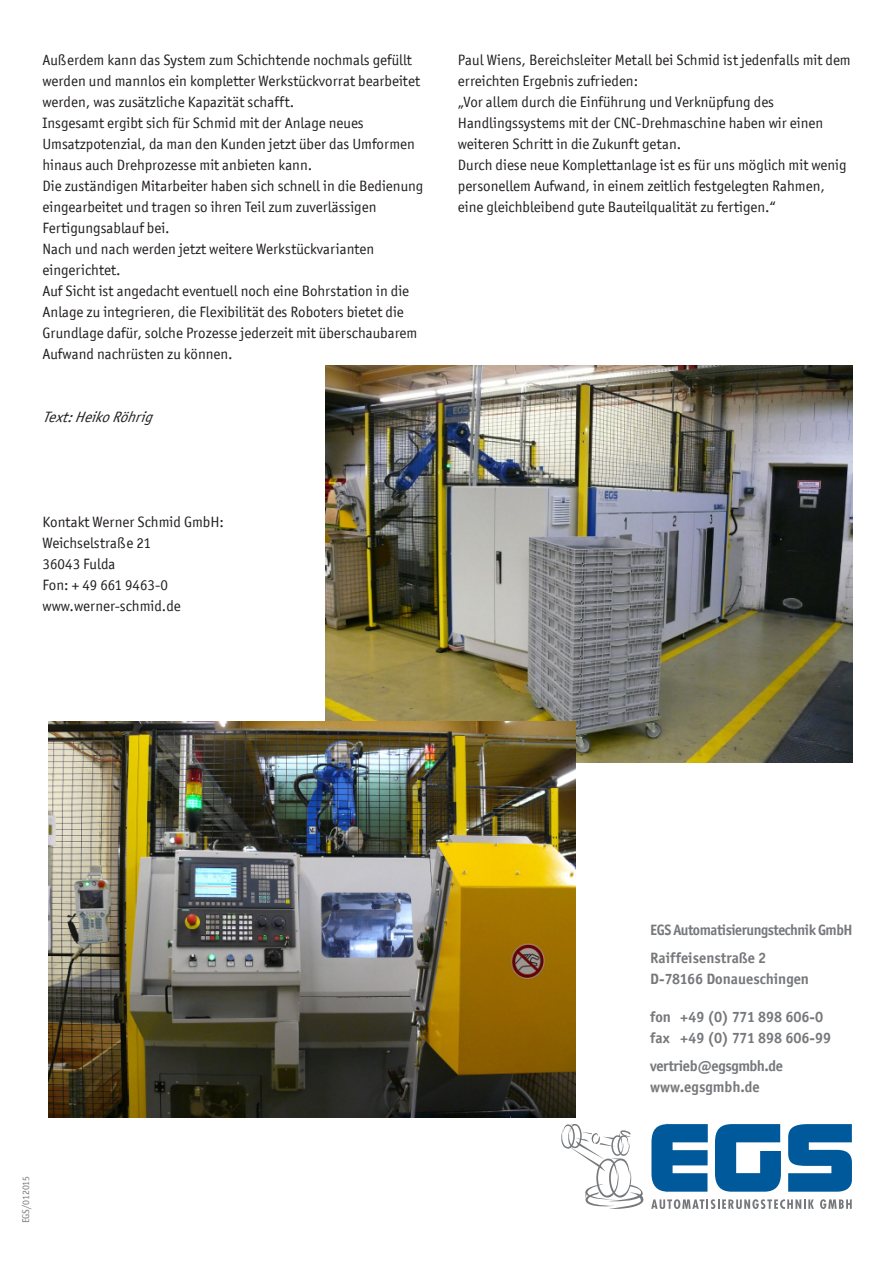
<style>
.page{position:relative;width:893px;height:1263px;background:#fff}
.page>*{position:absolute;margin:0;border:0;box-sizing:border-box;transform-origin:0 0}
.t1{font:15px/21px "Officina San ITC";color:#231f20}
.t2{font:700 15px "Officina San ITC";letter-spacing:-.005em;color:#76787b}
.t3{font:700 15px "Officina San ITC";letter-spacing:-.03em;color:#76787b;scale:.96 1}
.t4{font:700 15px "Officina San ITC";letter-spacing:-.03em;color:#76787b}
.t5{font:italic 15px "Officina San ITC";color:#231f20}
.t6{font:9.75px "Officina San ITC";letter-spacing:-.015em;color:#76787b}
</style>
<div class="page">
<svg style="left:715px;top:1124px;width:66px;height:68px"></svg>
<svg style="left:788px;top:1124px;width:64px;height:68px"></svg>
<svg style="left:651px;top:1124px;width:57px;height:68px"></svg>
<svg style="left:561px;top:1124px;width:82px;height:85px"></svg>
<svg style="left:651px;top:1199px;width:163px;height:10px"></svg>
<svg style="left:820px;top:1199px;width:32px;height:10px"></svg>
<img style="left:325px;top:366px;width:528px;height:397px">
<img style="left:48px;top:722px;width:527px;height:395px">
<p class="t1" style="left:43px;top:49px;width:379px">Außerdem kann das System zum Schichtende nochmals gefüllt werden und mannlos ein kompletter Werkstückvorrat bearbeitet werden, was zusätzliche Kapazität schafft.</p>
<p class="t1" style="left:43px;top:112px;width:374px">Insgesamt ergibt sich für Schmid mit der Anlage neues<br>Umsatzpotenzial, da man den Kunden jetzt über das Umformen hinaus auch Drehprozesse mit anbieten kann.</p>
<p class="t1" style="left:43px;top:175px;width:382px">Die zuständigen Mitarbeiter haben sich schnell in die Bedienung eingearbeitet und tragen so ihren Teil zum zuverlässigen<br>Fertigungsablauf bei.</p>
<p class="t1" style="left:43px;top:238px;width:333px">Nach und nach werden jetzt weitere Werkstückvarianten eingerichtet.</p>
<p class="t1" style="left:43px;top:280px;width:376px">Auf Sicht ist angedacht eventuell noch eine Bohrstation in die Anlage zu integrieren, die Flexibilität des Roboters bietet die Grundlage dafür, solche Prozesse jederzeit mit überschaubarem Aufwand nachrüsten zu können.</p>
<p class="t5" style="left:43px;top:408px;width:117px">Text:HeikoRöhrig</p>
<p class="t1" style="left:458px;top:49px;width:394px">Paul Wiens, Bereichsleiter Metall bei Schmid ist jedenfalls mit dem erreichten Ergebnis zufrieden:</p>
<p class="t1" style="left:458px;top:91px;width:367px">„Vor allem durch die Einführung und Verknüpfung des<br>Handlingssystems mit der CNC-Drehmaschine haben wir einen weiteren Schritt in die Zukunft getan.</p>
<p class="t1" style="left:458px;top:154px;width:390px">Durch diese neue Komplettanlage ist es für uns möglich mit wenig personellem Aufwand, in einem zeitlich festgelegten Rahmen, eine gleichbleibend gute Bauteilqualität zu fertigen.“</p>
<p class="t1" style="left:43px;top:511px;width:183px">Kontakt Werner Schmid GmbH:</p>
<p class="t1" style="left:43px;top:532px;width:110px">Weichselstraße 21</p>
<p class="t1" style="left:43px;top:553px;width:74px">36043 Fulda</p>
<p class="t1" style="left:43px;top:574px;width:127px">Fon: + 49 661 9463-0</p>
<p class="t1" style="left:43px;top:595px;width:140px">www.werner-schmid.de</p>
<p class="t6" style="left:20px;top:1223px;width:49px;rotate:-90deg">EGS/012015</p>
<p class="t3" style="left:650px;top:921px;width:212px">EGS Automatisierungstechnik GmbH</p>
<p class="t2" style="left:650px;top:949px;width:117px">Raiffeisenstraße 2</p>
<p class="t2" style="left:650px;top:970px;width:160px">D-78166 Donaueschingen</p>
<p class="t2" style="left:650px;top:1007px;width:174px">fon +49 (0) 771 898 606-0</p>
<p class="t2" style="left:650px;top:1028px;width:182px">fax +49 (0) 771 898 606-99</p>
<p class="t4" style="left:650px;top:1056px;width:134px">vertrieb@egsgmbh.de</p>
<p class="t2" style="left:650px;top:1077px;width:111px">www.egsgmbh.de</p>
</div>
